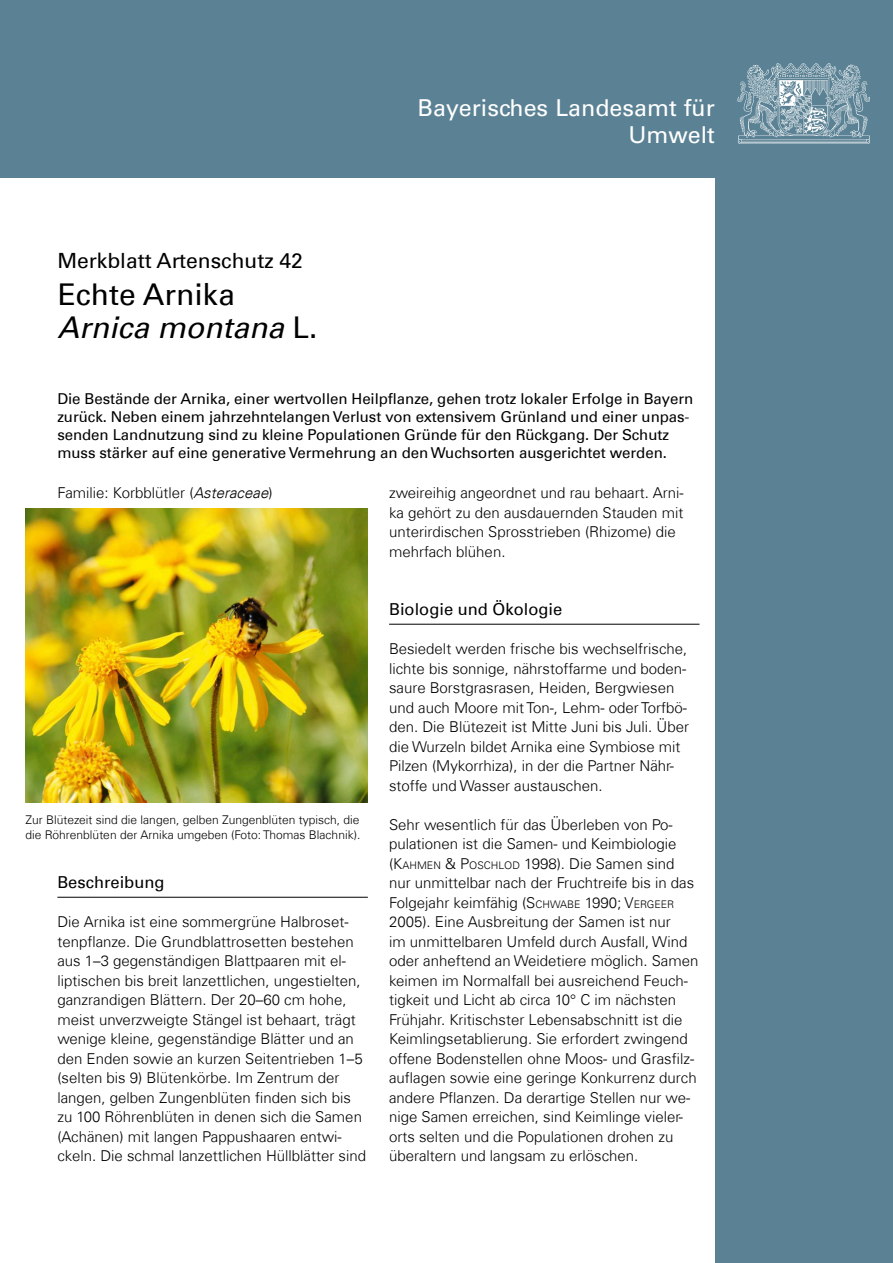
<style>
.page{position:relative;width:893px;height:1263px;background:#5b8294}
.page>*{position:absolute;margin:0;border:0;box-sizing:border-box;transform-origin:0 0}
.t1{font:30px/33px "Univers Com 55 Roman";color:#000}
.t2{font:23.25px/27.8px "Univers LT Std";color:#fff;text-align:right}
.t3{font:21px "Univers Com 55 Roman";color:#000}
.t4{font:16.5px "Univers Com 55 Roman";color:#000}
.t5{font:300 15px/19.5px "Univers Com 45";color:#000}
.t6{font:15px/18px "Univers Com 55 Roman";letter-spacing:-.005em;color:#000}
.t7{font:300 12px/14.4px "Univers Com 45";color:#000}
.s1{font-family:"Univers Com 55";font-style:italic}
.s2{font-style:italic}
.s3{font-style:inherit}
.s4{font-size:10.5px}
</style>
<div class="page">
<div style="left:0;top:179px;width:714px;height:1084px;background:#fff"></div>
<img style="left:737px;top:63px;width:132px;height:80px">
<hr style="left:57px;top:897px;width:311px;height:1px;background:#000">
<hr style="left:389px;top:624px;width:310px;height:1px;background:#000">
<img style="left:26px;top:509px;width:342px;height:293px">
<h1 class="t3" style="left:57px;top:248px;width:247px">Merkblatt Artenschutz 42</h1>
<h1 class="t1" style="left:57px;top:278px;width:262px">Echte Arnika<br><span class="s1">Arnica montana</span> L.</h1>
<h2 class="t2" style="left:418px;top:94px;width:299px">Bayerisches Landesamt für<br>Umwelt</h2>
<h2 class="t6" style="left:57px;top:389px;width:637px">Die Bestände der Arnika, einer wertvollen Heilpflanze, gehen trotz lokaler Erfolge in Bayern zurück. Neben einem jahrzehntelangen Verlust von extensivem Grünland und einer unpas&shy;senden Landnutzung sind zu kleine Populationen Gründe für den Rückgang. Der Schutz muss stärker auf eine generative Vermehrung an den Wuchsorten ausgerichtet werden.</h2>
<p class="t5" style="left:57px;top:483px;width:217px">Familie: Korbblütler (<span class="s2">Asteraceae</span>)</p>
<p class="t5" style="left:389px;top:483px;width:296px">zweireihig angeordnet und rau behaart. Arni&shy;ka gehört zu den ausdauernden Stauden mit unterirdischen Sprosstrieben (Rhizome) die mehrfach blühen.</p>
<p class="t7" style="left:26px;top:813px;width:336px">Zur Blütezeit sind die langen, gelben Zungenblüten typisch, die die Röhrenblüten der Arnika umgeben (Foto: Thomas Blachnik).</p>
<p class="t4" style="left:57px;top:872px;width:109px">Beschreibung</p>
<p class="t5" style="left:57px;top:912px;width:310px">Die Arnika ist eine sommergrüne Halbroset&shy;tenpflanze. Die Grundblattrosetten bestehen aus 1–3 gegenständigen Blattpaaren mit el&shy;liptischen bis breit lanzettlichen, ungestielten, ganzrandigen Blättern. Der 20–60 cm hohe, meist unverzweigte Stängel ist behaart, trägt wenige kleine, gegenständige Blätter und an den Enden sowie an kurzen Seitentrieben 1–5 (selten bis 9) Blütenkörbe. Im Zentrum der langen, gelben Zungenblüten finden sich bis zu 100 Röhrenblüten in denen sich die Samen (Achänen) mit langen Pappushaaren entwi&shy;ckeln. Die schmal lanzettlichen Hüllblätter sind</p>
<p class="t4" style="left:389px;top:599px;width:175px">Biologie und Ökologie</p>
<p class="t5" style="left:389px;top:639px;width:302px">Besiedelt werden frische bis wechselfrische, lichte bis sonnige, nährstoffarme und boden&shy;saure Borstgrasrasen, Heiden, Bergwiesen und auch Moore mit Ton-, Lehm- oder Torfbö&shy;den. Die Blütezeit ist Mitte Juni bis Juli. Über die Wurzeln bildet Arnika eine Symbiose mit Pilzen (Mykorrhiza), in der die Partner Nähr&shy;stoffe und Wasser austauschen.</p>
<p class="t5" style="left:389px;top:815px;width:311px">Sehr wesentlich für das Überleben von Po&shy;pulationen ist die Samen- und Keimbiologie (<span class="s3">K</span><span class="s4">AHMEN</span> <span class="s3">&amp; P</span><span class="s4">OSCHLOD</span> 1998). Die Samen sind nur unmittelbar nach der Fruchtreife bis in das Folgejahr keimfähig (<span class="s3">S</span><span class="s4">CHWABE</span> 1990; <span class="s3">V</span><span class="s4">ERGEER </span>2005). Eine Ausbreitung der Samen ist nur<br>im unmittelbaren Umfeld durch Ausfall, Wind oder anheftend an Weidetiere möglich. Samen keimen im Normalfall bei ausreichend Feuch&shy;tigkeit und Licht ab circa 10° C im nächsten Frühjahr. Kritischster Lebensabschnitt ist die Keimlingsetablierung. Sie erfordert zwingend offene Bodenstellen ohne Moos- und Grasfilz&shy;auflagen sowie eine geringe Konkurrenz durch andere Pflanzen. Da derartige Stellen nur we&shy;nige Samen erreichen, sind Keimlinge vieler&shy;orts selten und die Populationen drohen zu überaltern und langsam zu erlöschen.</p>
</div>
